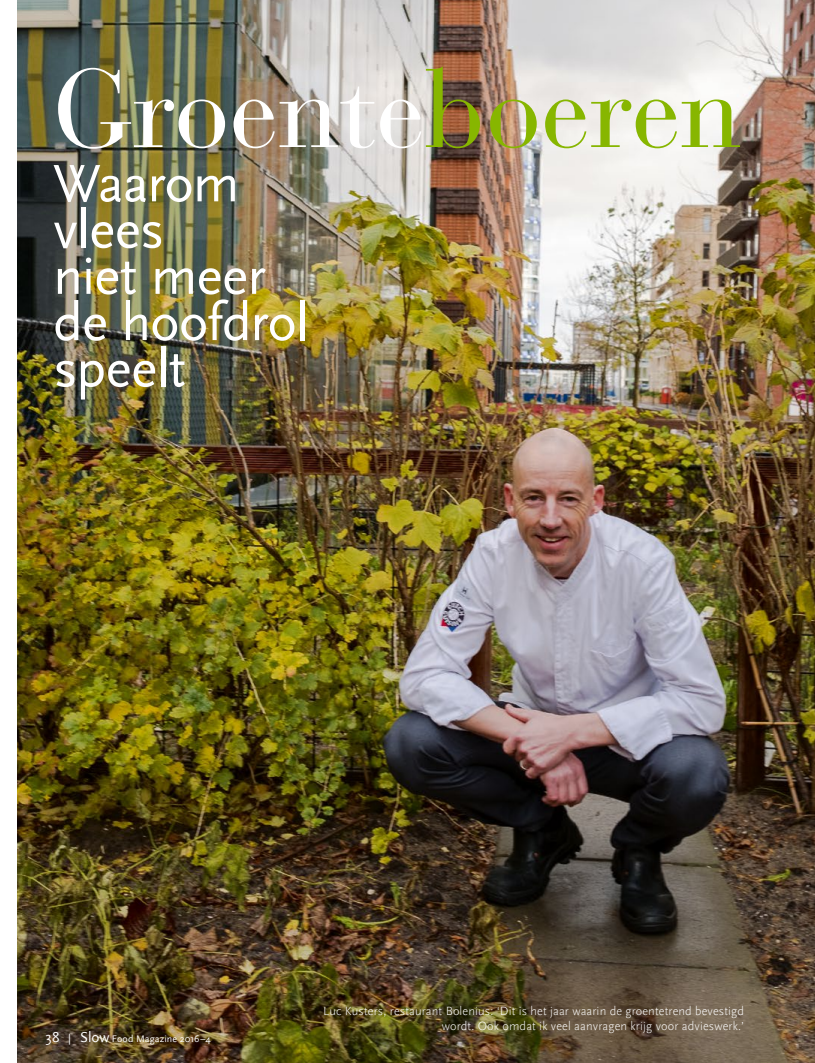
<style>
.page{position:relative;width:815px;height:1063px;background:#fff}
.page>*{position:absolute;margin:0;border:0;box-sizing:border-box;transform-origin:0 0}
.t1{font:110px "Bauer Bodoni Roman Os F";color:#fff}
.t2{font:55px/46.2px "Scala Sans";letter-spacing:-.015em;color:#fff}
.t3{font:300 12.5px/14.4px "Scala Sans";letter-spacing:.01em;color:#fff;text-align:right}
.t4{font:10px "Scala Sans";letter-spacing:.005em;color:#fff}
.s1{color:#87b600}
.s2{font-size:15px}
.s3{font-size:11.25px}
</style>
<div class="page">
<img style="left:18px;top:0;width:797px;height:1063px">
<h1 class="t1" style="left:53px;top:43px;width:690px">Groente<span class="s1">boeren</span></h1>
<h2 class="t2" style="left:53px;top:161px;width:257px">Waarom vlees<br>niet meer de hoofdrol speelt</h2>
<p class="t4" style="left:46px;top:1034px;width:167px"><span class="s2">38</span> <span class="s3">|</span> <span class="s2">Slow</span> Food Magazine 2016–4</p>
<p class="t3" style="left:323px;top:1004px;width:422px">Luc Kusters, restaurant Bolenius: ‘Dit is het jaar waarin de groentetrend bevestigd wordt. Ook omdat ik veel aanvragen krijg voor advieswerk.’</p>
</div>
